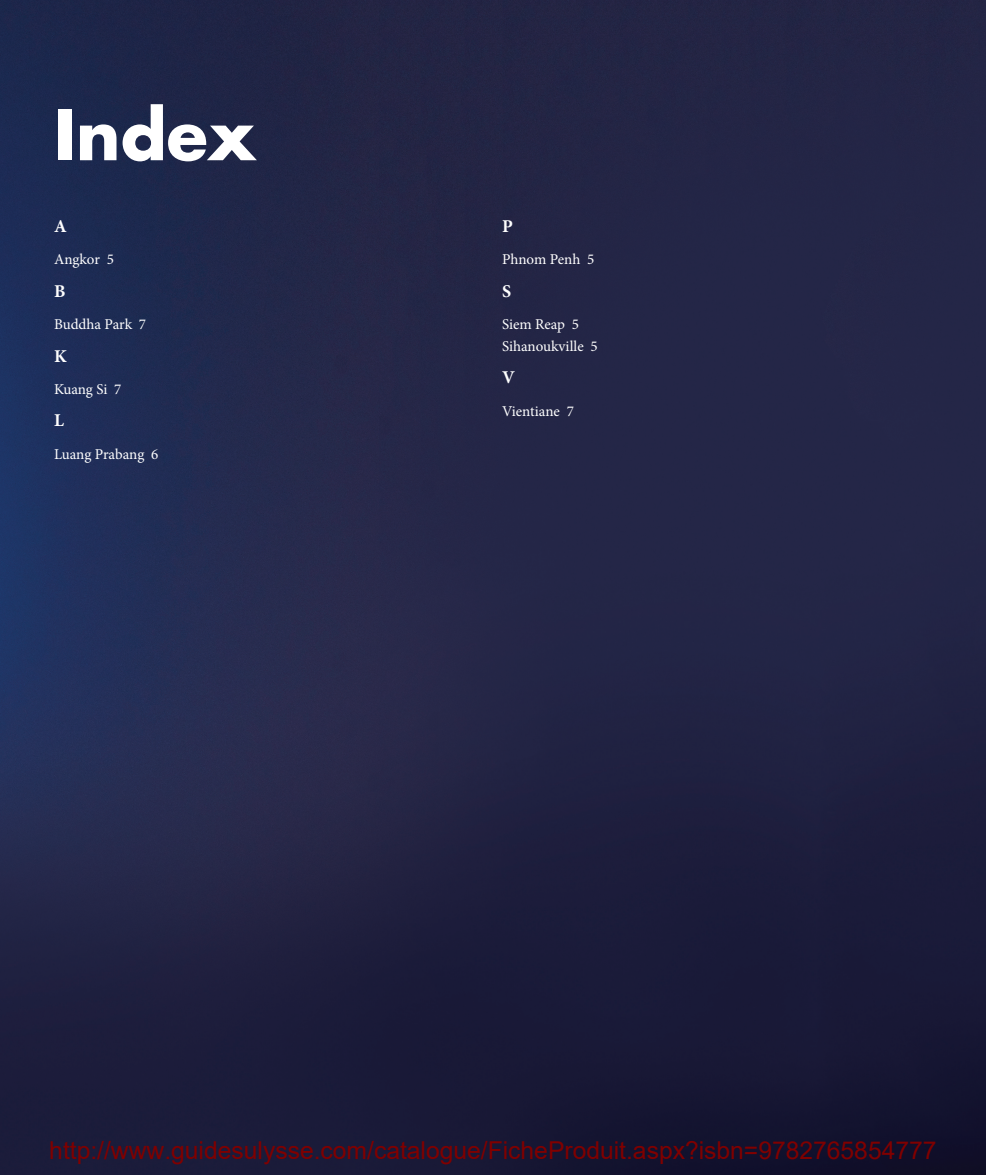
<style>
.page{position:relative;width:986px;height:1175px;background:#fff}
.page>*{position:absolute;margin:0;border:0;box-sizing:border-box;transform-origin:0 0}
.t1{font:700 67.5px "Futura Std";color:#fff}
.t2{font:24.6px "Arial";color:#800000}
.t3{font:700 18px "Minion Pro";color:#fff}
.t4{font:15px/21.6px "Minion Pro";letter-spacing:-.005em;color:#fff}
</style>
<div class="page">
<img style="left:0;top:0;width:986px;height:1174px">
<h1 class="t1" style="left:54px;top:90px;width:203px">Index</h1>
<p class="t3" style="left:54px;top:213px;width:14px">A</p>
<p class="t4" style="left:54px;top:249px;width:61px">Angkor 5</p>
<p class="t3" style="left:54px;top:278px;width:13px">B</p>
<p class="t4" style="left:54px;top:314px;width:94px">Buddha Park 7</p>
<p class="t3" style="left:54px;top:343px;width:14px">K</p>
<p class="t4" style="left:54px;top:378px;width:69px">Kuang Si 7</p>
<p class="t3" style="left:54px;top:408px;width:11px">L</p>
<p class="t4" style="left:54px;top:443px;width:106px">Luang Prabang 6</p>
<p class="t3" style="left:502px;top:213px;width:12px">P</p>
<p class="t4" style="left:502px;top:249px;width:94px">Phnom Penh 5</p>
<p class="t3" style="left:502px;top:278px;width:11px">S</p>
<p class="t4" style="left:502px;top:314px;width:97px">Siem Reap 5<br>Sihanoukville 5</p>
<p class="t3" style="left:502px;top:365px;width:14px">V</p>
<p class="t4" style="left:502px;top:400px;width:73px">Vientiane 7</p>
<h2 class="t2" style="left:49px;top:1133px;width:888px">http://www.guidesulysse.com/catalogue/FicheProduit.aspx?isbn=9782765854777</h2>
</div>
